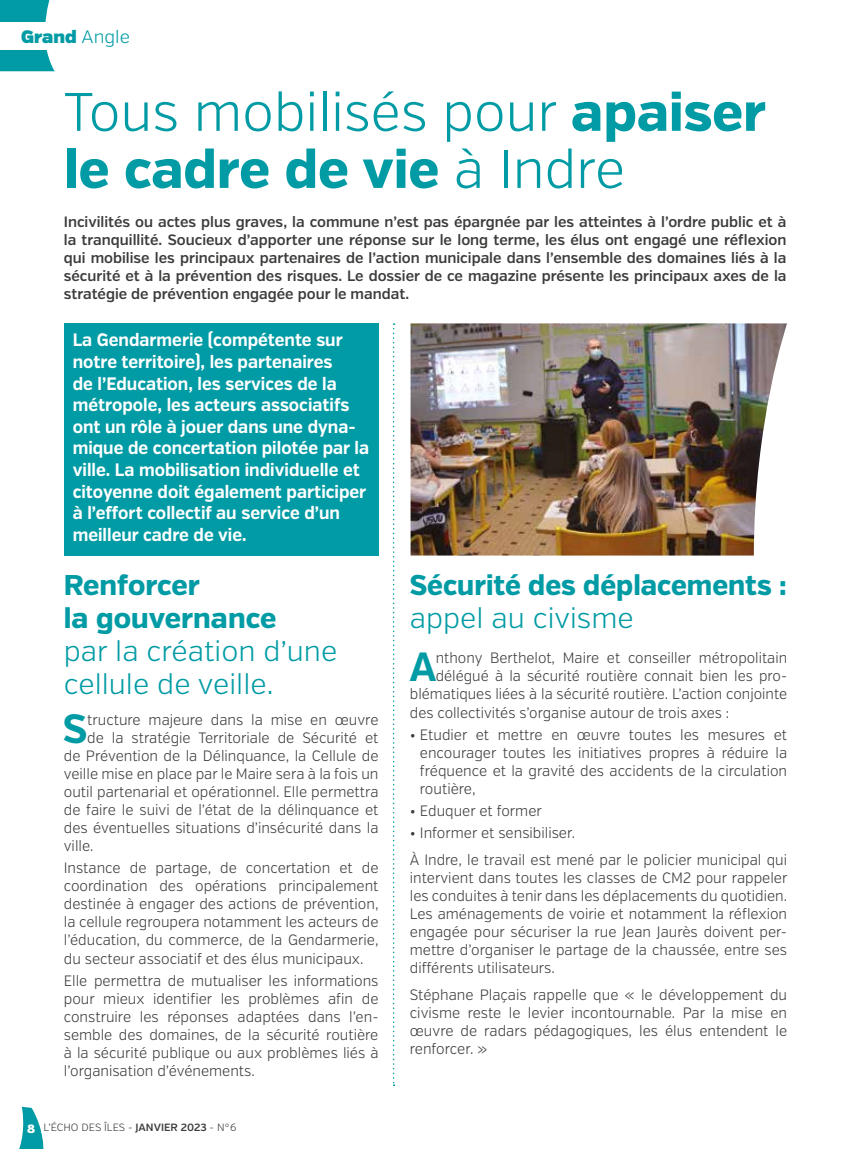
<style>
.page{position:relative;width:851px;height:1149px;background:#fff}
.page>*{position:absolute;margin:0;border:0;box-sizing:border-box;transform-origin:0 0}
.t1{font:300 54px/57px "Verb";color:#009ba4}
.t2{font:700 40.65px "Verb";color:#009ba4;scale:.95 1}
.t3{font:700 40.65px "Verb";color:#009ba4;scale:.94 1}
.t4{font:300 28.5px/33px "Verb";color:#009ba4}
.t5{font:800 28.5px "Verb";color:#009ba4;scale:.95 1}
.t6{font:800 28.5px/33px "Verb";color:#009ba4}
.t7{font:700 18px/21.6px "Verb";color:#fff;scale:.93 1}
.t8{font:18px "Verb Ultra";color:#009ba4}
.t9{font:300 15px/18px "Verb";color:#3c3c3b;text-align:justify;scale:.95 1}
.t10{font:600 15px/18px "Verb";color:#3c3c3b;text-align:justify}
.t11{font:300 15px "Verb";color:#3c3c3b;scale:.94 1}
.t12{font:300 10.5px "Verb";color:#3c3c3b}
.s1{font-family:"Verb";font-weight:300}
.s2{font-weight:800}
.s3{font-weight:900;font-size:12px;color:#fff}
.s4{font-weight:600}
</style>
<div class="page">
<svg style="left:19px;top:1106px;width:25px;height:42px"></svg>
<svg style="left:0;top:0;width:55px;height:71px"></svg>
<div style="left:0;top:22px;width:379px;height:28px;background:#fff"></div>
<div style="left:41px;top:1119px;width:225px;height:13px;background:#fff"></div>
<div style="left:64px;top:323px;width:315px;height:232px;background:#009ba4"></div>
<svg style="left:393px;top:323px;width:1px;height:762px"></svg>
<img style="left:410px;top:323px;width:377px;height:232px">
<p class="t8" style="left:21px;top:26px;width:110px">Grand <span class="s1">Angle</span></p>
<h1 class="t1" style="left:64px;top:84px;width:703px">Tous mobilisés pour <span class="s2">apaiser le cadre de vie</span> à Indre</h1>
<p class="t10" style="left:64px;top:213px;width:724px">Incivilités ou actes plus graves, la commune n’est pas épargnée par les atteintes à l’ordre public et à la tranquillité. Soucieux d’apporter une réponse sur le long terme, les élus ont engagé une réflexion qui mobilise les principaux partenaires de l’action municipale dans l’ensemble des domaines liés à la sécurité et à la prévention des risques. Le dossier de ce magazine présente les principaux axes de la stratégie de prévention engagée pour le mandat.</p>
<p class="t7" style="left:73px;top:329px;width:320px">La Gendarmerie (compétente sur notre territoire), les partenaires<br>de l’Education, les services de la métropole, les acteurs associatifs ont un rôle à jouer dans une dyna&shy;mique de concertation pilotée par la ville. La mobilisation individuelle et citoyenne doit également participer à l’effort collectif au service d’un meilleur cadre de vie.</p>
<h3 class="t6" style="left:64px;top:569px;width:214px">Renforcer<br>la gouvernance</h3>
<h3 class="t4" style="left:64px;top:635px;width:275px">par la création d’une cellule de veille.</h3>
<h2 class="t2" style="left:63px;top:704px;width:27px">S</h2>
<p class="t9" style="left:87px;top:710px;width:308px">tructure majeure dans la mise en œuvre</p>
<p class="t9" style="left:87px;top:728px;width:308px">de la stratégie Territoriale de Sécurité et</p>
<p class="t9" style="left:64px;top:746px;width:333px">de Prévention de la Délinquance, la Cellule de</p>
<p class="t9" style="left:64px;top:764px;width:332px">veille mise en place par le Maire sera à la fois un</p>
<p class="t9" style="left:64px;top:782px;width:333px">outil partenarial et opérationnel. Elle permettra</p>
<p class="t9" style="left:64px;top:800px;width:333px">de faire le suivi de l’état de la délinquance et</p>
<p class="t9" style="left:64px;top:818px;width:333px">des éventuelles situations d’insécurité dans la</p>
<p class="t9" style="left:64px;top:836px;width:33px">ville.</p>
<p class="t9" style="left:64px;top:859px;width:333px">Instance de partage, de concertation et de coordination des opérations principalement destinée à engager des actions de prévention, la cellule regroupera notamment les acteurs de l’éducation, du commerce, de la Gendarmerie, du secteur associatif et des élus municipaux.</p>
<p class="t9" style="left:64px;top:971px;width:333px">Elle permettra de mutualiser les informations pour mieux identifier les problèmes afin de construire les réponses adaptées dans l’en&shy;semble des domaines, de la sécurité routière à la sécurité publique ou aux problèmes liés à l’organisation d’événements.</p>
<p class="t12" style="left:27px;top:1120px;width:211px"><span class="s3">8</span> L’ÉCHO DES ÎLES - <span class="s4">JANVIER 2023</span> - N°6</p>
<h3 class="t5" style="left:410px;top:568px;width:398px">Sécurité des déplacements :</h3>
<h3 class="t4" style="left:410px;top:602px;width:225px">appel au civisme</h3>
<h2 class="t3" style="left:409px;top:642px;width:30px">A</h2>
<p class="t11" style="left:435px;top:649px;width:375px">nthony Berthelot, Maire et conseiller métropolitain</p>
<p class="t11" style="left:435px;top:667px;width:375px">délégué à la sécurité routière connait bien les pro-</p>
<p class="t11" style="left:410px;top:685px;width:403px">blématiques liées à la sécurité routière. L’action conjointe</p>
<p class="t11" style="left:410px;top:703px;width:341px">des collectivités s’organise autour de trois axes :</p>
<p class="t9" style="left:420px;top:725px;width:388px;text-indent:-10px">• Etudier et mettre en œuvre toutes les mesures et encourager toutes les initiatives propres à réduire la fréquence et la gravité des accidents de la circulation routière,</p>
<p class="t9" style="left:410px;top:801px;width:140px">• Eduquer et former</p>
<p class="t9" style="left:410px;top:819px;width:398px;line-height:26.5px">• Informer et sensibiliser.<br>À Indre, le travail est mené par le policier municipal qui</p>
<p class="t9" style="left:410px;top:868px;width:399px">intervient dans toutes les classes de CM2 pour rappeler les conduites à tenir dans les déplacements du quotidien.<br>Les aménagements de voirie et notamment la réflexion engagée pour sécuriser la rue Jean Jaurès doivent per&shy;mettre d’organiser le partage de la chaussée, entre ses différents utilisateurs.</p>
<p class="t9" style="left:410px;top:985px;width:398px">Stéphane Plaçais rappelle que « le développement du civisme reste le levier incontournable. Par la mise en œuvre de radars pédagogiques, les élus entendent le renforcer. »</p>
</div>
